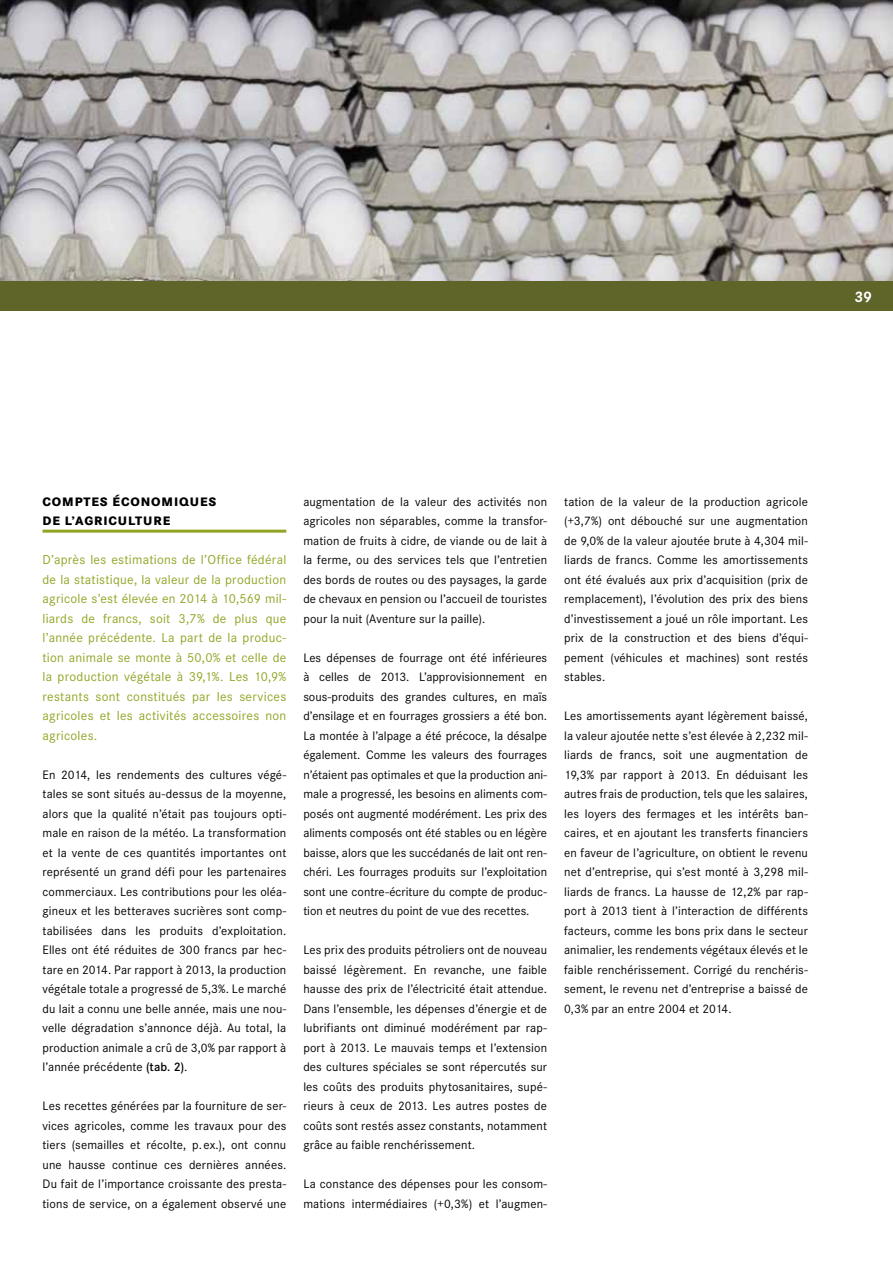
<style>
.page{position:relative;width:893px;height:1263px;background:#fff}
.page>*{position:absolute;margin:0;border:0;box-sizing:border-box;transform-origin:0 0}
.t1{font:700 15.75px "Corporate S";color:#fff}
.t2{font:13.5px/19.5px "Corporate S";letter-spacing:.02em;color:#93a425;text-align:justify}
.t3{font:12.75px/19.5px "Corporate S";letter-spacing:.01em;color:#000;text-align:justify}
.t4{font:800 12.75px/19.5px "Corporate S";letter-spacing:.07em;color:#000}
.s1{font-weight:600}
</style>
<div class="page">
<img style="left:0;top:0;width:893px;height:281px">
<div style="left:0;top:281px;width:893px;height:29px;background:#5f6428"></div>
<hr style="left:43px;top:530px;width:243px;height:3px;background:#93a425">
<p class="t1" style="left:854px;top:288px;width:19px">39</p>
<p class="t4" style="left:43px;top:492px;width:175px">COMPTES ÉCONOMIQUES<br>DE L’AGRICULTURE</p>
<p class="t2" style="left:43px;top:550px;width:245px">D’après les estimations de l’Office fédéral de la statistique, la valeur de la production agricole s’est élevée en 2014 à 10,569 mil&shy;liards de francs, soit 3,7% de plus que l’année précédente. La part de la produc&shy;tion animale se monte à 50,0% et celle de la production végétale à 39,1%. Les 10,9% restants sont constitués par les services agricoles et les activités accessoires non agricoles.</p>
<p class="t3" style="left:43px;top:765px;width:245px">En 2014, les rendements des cultures végé&shy;tales se sont situés au-dessus de la moyenne, alors que la qualité n’était pas toujours opti&shy;male en raison de la météo. La transformation et la vente de ces quantités importantes ont représenté un grand défi pour les partenaires commerciaux. Les contributions pour les oléa&shy;gineux et les betteraves sucrières sont comp&shy;tabilisées dans les produits d’exploitation.<br>Elles ont été réduites de 300 francs par hec&shy;tare en 2014. Par rapport à 2013, la production végétale totale a progressé de 5,3%. Le marché du lait a connu une belle année, mais une nou&shy;velle dégradation s’annonce déjà. Au total, la production animale a crû de 3,0% par rapport à l’année précédente <span class="s1">(tab. 2)</span>.</p>
<p class="t3" style="left:43px;top:1096px;width:245px">Les recettes générées par la fourniture de ser&shy;vices agricoles, comme les travaux pour des tiers (semailles et récolte, p. ex.), ont connu une hausse continue ces dernières années.<br>Du fait de l’importance croissante des presta&shy;tions de service, on a également observé une</p>
<p class="t3" style="left:303px;top:492px;width:245px">augmentation de la valeur des activités non agricoles non séparables, comme la transfor&shy;mation de fruits à cidre, de viande ou de lait à la ferme, ou des services tels que l’entretien des bords de routes ou des paysages, la garde de chevaux en pension ou l’accueil de touristes pour la nuit (Aventure sur la paille).</p>
<p class="t3" style="left:303px;top:648px;width:245px">Les dépenses de fourrage ont été inférieures à celles de 2013. L’approvisionnement en sous-produits des grandes cultures, en maïs d’ensilage et en fourrages grossiers a été bon.<br>La montée à l’alpage a été précoce, la désalpe également. Comme les valeurs des fourrages n’étaient pas optimales et que la production ani&shy;male a progressé, les besoins en aliments com&shy;posés ont augmenté modérément. Les prix des aliments composés ont été stables ou en légère baisse, alors que les succédanés de lait ont ren&shy;chéri. Les fourrages produits sur l’exploitation sont une contre-écriture du compte de produc&shy;tion et neutres du point de vue des recettes.</p>
<p class="t3" style="left:303px;top:940px;width:245px">Les prix des produits pétroliers ont de nouveau baissé légèrement. En revanche, une faible hausse des prix de l’électricité était attendue.<br>Dans l’ensemble, les dépenses d’énergie et de lubrifiants ont diminué modérément par rap&shy;port à 2013. Le mauvais temps et l’extension des cultures spéciales se sont répercutés sur les coûts des produits phytosanitaires, supé&shy;rieurs à ceux de 2013. Les autres postes de coûts sont restés assez constants, notamment grâce au faible renchérissement.</p>
<p class="t3" style="left:303px;top:1174px;width:245px">La constance des dépenses pour les consom&shy;mations intermédiaires (+0,3%) et l’augmen-</p>
<p class="t3" style="left:564px;top:492px;width:245px">tation de la valeur de la production agricole (+3,7%) ont débouché sur une augmentation de 9,0% de la valeur ajoutée brute à 4,304 mil&shy;liards de francs. Comme les amortissements ont été évalués aux prix d’acquisition (prix de remplacement), l’évolution des prix des biens d’investissement a joué un rôle important. Les prix de la construction et des biens d’équi&shy;pement (véhicules et machines) sont restés stables.</p>
<p class="t3" style="left:564px;top:706px;width:245px">Les amortissements ayant légèrement baissé, la valeur ajoutée nette s’est élevée à 2,232 mil&shy;liards de francs, soit une augmentation de 19,3% par rapport à 2013. En déduisant les autres frais de production, tels que les salaires, les loyers des fermages et les intérêts ban&shy;caires, et en ajoutant les transferts financiers en faveur de l’agriculture, on obtient le revenu net d’entreprise, qui s’est monté à 3,298 mil&shy;liards de francs. La hausse de 12,2% par rap&shy;port à 2013 tient à l’interaction de différents facteurs, comme les bons prix dans le secteur animalier, les rendements végétaux élevés et le faible renchérissement. Corrigé du renchéris&shy;sement, le revenu net d’entreprise a baissé de 0,3% par an entre 2004 et 2014.</p>
</div>
